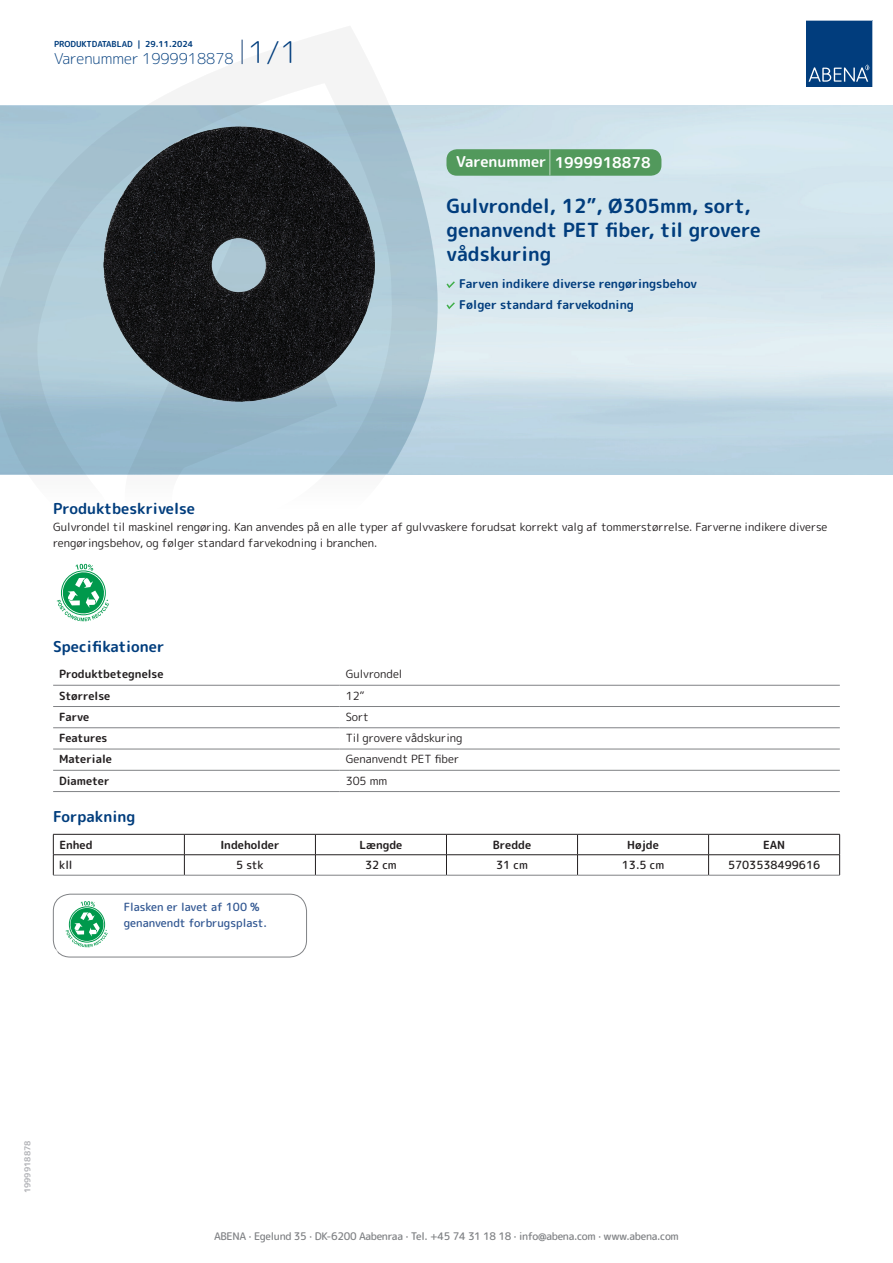
<style>
.page{position:relative;width:893px;height:1263px;background:#fff}
.page>*{position:absolute;margin:0;border:0;box-sizing:border-box;transform-origin:0 0}
.t1{font:700 19.5px/24px "Rounded Mplus 1 c";color:#013d7d}
.t2{font:700 15px "Rounded Mplus 1 c";color:#013d7d}
.t3{font:300 15px "Rounded Mplus 1 c";color:#013d7d}
.t4{font:700 15px "Rounded Mplus 1 c";color:#fff}
.t5{font:700 12px/21px "Rounded Mplus 1 c";color:#013d7d}
.t6{font:11.25px/16.5px "Rounded Mplus 1 c";color:#231f20}
.t7{font:700 11.25px "Rounded Mplus 1 c";color:#231f20}
.t8{font:500 11.25px/16.5px "Rounded Mplus 1 c";color:#305691}
.t9{font:500 11.25px "Rounded Mplus 1 c";color:#231f20}
.t10{font:500 10.5px "Rounded Mplus 1 c";letter-spacing:-.03em;color:#808285}
.t11{font:700 10.5px "Rounded Mplus 1 c";color:#fff}
.t12{font:700 8.25px "Rounded Mplus 1 c";color:#013d7d}
.t13{font:700 8.25px "Rounded Mplus 1 c";color:#b2b3b7}
.s1{font-size:30px}
.s2{font-size:25.5px}
</style>
<div class="page">
<svg style="left:0;top:26px;width:439px;height:576px"></svg>
<svg style="left:0;top:106px;width:438px;height:368px;background:#a3c2d1"></svg>
<svg style="left:242px;top:40px;width:1px;height:24px"></svg>
<svg style="left:806px;top:20px;width:67px;height:67px;background:#144b86"></svg>
<img style="left:104px;top:127px;width:270px;height:275px">
<svg style="left:57px;top:564px;width:52px;height:57px"></svg>
<hr style="left:53px;top:685px;width:287px;height:1px;background:#808285">
<hr style="left:340px;top:685px;width:500px;height:1px;background:#808285">
<hr style="left:53px;top:706px;width:287px;height:1px;background:#808285">
<hr style="left:340px;top:706px;width:500px;height:1px;background:#808285">
<hr style="left:53px;top:727px;width:287px;height:1px;background:#808285">
<hr style="left:340px;top:727px;width:500px;height:1px;background:#808285">
<hr style="left:53px;top:749px;width:287px;height:1px;background:#808285">
<hr style="left:340px;top:749px;width:500px;height:1px;background:#808285">
<hr style="left:53px;top:770px;width:287px;height:1px;background:#808285">
<hr style="left:340px;top:770px;width:500px;height:1px;background:#808285">
<hr style="left:53px;top:791px;width:287px;height:1px;background:#808285">
<hr style="left:340px;top:791px;width:500px;height:1px;background:#808285">
<hr style="left:53px;top:834px;width:131px;height:1px;background:#231f20">
<hr style="left:184px;top:834px;width:131px;height:1px;background:#231f20">
<hr style="left:315px;top:834px;width:131px;height:1px;background:#231f20">
<hr style="left:446px;top:834px;width:131px;height:1px;background:#231f20">
<hr style="left:577px;top:834px;width:132px;height:1px;background:#231f20">
<hr style="left:709px;top:834px;width:131px;height:1px;background:#231f20">
<hr style="left:53px;top:854px;width:131px;height:1px;background:#231f20">
<svg style="left:53px;top:834px;width:1px;height:41px"></svg>
<hr style="left:184px;top:854px;width:131px;height:1px;background:#231f20">
<svg style="left:184px;top:834px;width:1px;height:41px"></svg>
<hr style="left:315px;top:854px;width:131px;height:1px;background:#231f20">
<svg style="left:315px;top:834px;width:1px;height:41px"></svg>
<hr style="left:446px;top:854px;width:131px;height:1px;background:#231f20">
<svg style="left:446px;top:834px;width:1px;height:41px"></svg>
<hr style="left:577px;top:854px;width:132px;height:1px;background:#231f20">
<svg style="left:577px;top:834px;width:1px;height:41px"></svg>
<hr style="left:709px;top:854px;width:131px;height:1px;background:#231f20">
<svg style="left:708px;top:834px;width:1px;height:41px"></svg>
<svg style="left:839px;top:834px;width:1px;height:41px"></svg>
<hr style="left:53px;top:875px;width:131px;height:1px;background:#808285">
<hr style="left:184px;top:875px;width:131px;height:1px;background:#808285">
<hr style="left:315px;top:875px;width:131px;height:1px;background:#808285">
<hr style="left:446px;top:875px;width:131px;height:1px;background:#808285">
<hr style="left:577px;top:875px;width:132px;height:1px;background:#808285">
<hr style="left:709px;top:875px;width:131px;height:1px;background:#808285">
<svg style="left:66px;top:901px;width:42px;height:46px"></svg>
<div style="left:53px;top:894px;width:254px;height:63px;border:1px solid #808285;border-radius:17px"></div>
<svg style="left:446px;top:281px;width:9px;height:7px"></svg>
<svg style="left:446px;top:302px;width:9px;height:7px"></svg>
<div style="left:446px;top:149px;width:215px;height:27px;background:#52995c;border-radius:10px"></div>
<p class="t12" style="left:54px;top:38px;width:141px">PRODUKTDATABLAD | 29.11.2024</p>
<h2 class="t3" style="left:54px;top:48px;width:246px">Varenummer 1999918878 <span class="s1">1/1</span></h2>
<h2 class="t4" style="left:456px;top:152px;width:196px">Varenummer <span class="s2">|</span> 1999918878</h2>
<h1 class="t1" style="left:446px;top:194px;width:316px">Gulvrondel, 12”, Ø305mm, sort, genanvendt PET fiber, til grovere vådskuring</h1>
<p class="t5" style="left:459px;top:273px;width:239px">Farven indikere diverse rengøringsbehov<br>Følger standard farvekodning</p>
<h2 class="t2" style="left:53px;top:498px;width:143px">Produktbeskrivelse</h2>
<p class="t6" style="left:53px;top:518px;width:776px">Gulvrondel til maskinel rengøring. Kan anvendes på en alle typer af gulvvaskere forudsat korrekt valg af tommerstørrelse. Farverne indikere diverse rengøringsbehov, og følger standard farvekodning i branchen.</p>
<h2 class="t2" style="left:53px;top:635px;width:113px">Specifikationer</h2>
<p class="t7" style="left:59px;top:666px;width:106px">Produktbetegnelse</p>
<p class="t6" style="left:346px;top:666px;width:58px">Gulvrondel</p>
<p class="t7" style="left:59px;top:688px;width:53px">Størrelse</p>
<p class="t6" style="left:346px;top:687px;width:20px">12”</p>
<p class="t7" style="left:59px;top:709px;width:32px">Farve</p>
<p class="t6" style="left:346px;top:708px;width:25px">Sort</p>
<p class="t7" style="left:59px;top:730px;width:50px">Features</p>
<p class="t6" style="left:346px;top:730px;width:118px">Til grovere vådskuring</p>
<p class="t7" style="left:59px;top:751px;width:54px">Materiale</p>
<p class="t6" style="left:346px;top:751px;width:115px">Genanvendt PET fiber</p>
<p class="t7" style="left:59px;top:773px;width:52px">Diameter</p>
<p class="t6" style="left:346px;top:772px;width:43px">305 mm</p>
<h2 class="t2" style="left:53px;top:806px;width:84px">Forpakning</h2>
<p class="t7" style="left:59px;top:837px;width:35px">Enhed</p>
<p class="t7" style="left:220px;top:837px;width:61px">Indeholder</p>
<p class="t7" style="left:359px;top:837px;width:44px">Længde</p>
<p class="t7" style="left:493px;top:837px;width:40px">Bredde</p>
<p class="t7" style="left:627px;top:837px;width:33px">Højde</p>
<p class="t7" style="left:763px;top:837px;width:24px">EAN</p>
<p class="t9" style="left:59px;top:857px;width:15px">kll</p>
<p class="t9" style="left:236px;top:857px;width:29px">5 stk</p>
<p class="t9" style="left:365px;top:857px;width:33px">32 cm</p>
<p class="t9" style="left:496px;top:857px;width:33px">31 cm</p>
<p class="t9" style="left:622px;top:857px;width:44px">13.5 cm</p>
<p class="t9" style="left:728px;top:857px;width:94px">5703538499616</p>
<p class="t8" style="left:124px;top:899px;width:145px">Flasken er lavet af 100 % genanvendt forbrugsplast.</p>
<p class="t11" style="left:53px;top:946px;width:7px">*</p>
<p class="t13" style="left:22px;top:1193px;width:54px;rotate:-90deg">1999918878</p>
<p class="t10" style="left:214px;top:1229px;width:466px">ABENA · Egelund 35 · DK-6200 Aabenraa · Tel. +45 74 31 18 18 · info@abena.com · www.abena.com</p>
</div>
